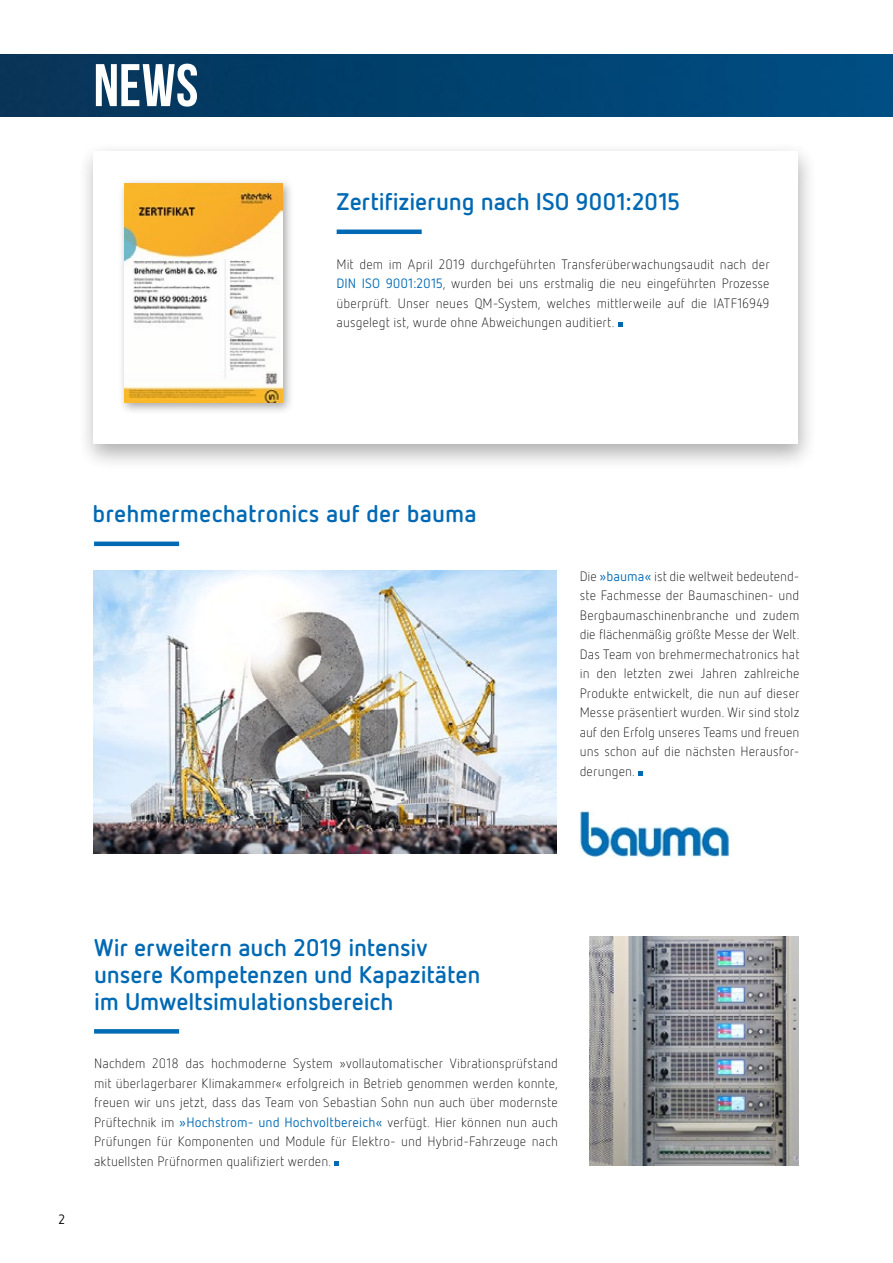
<style>
.page{position:relative;width:893px;height:1263px;background:#fff}
.page>*{position:absolute;margin:0;border:0;box-sizing:border-box;transform-origin:0 0}
.t1{font:700 60px "Bebas Neue";color:#fff}
.t2{font:700 24px/27px "Netto Pro";letter-spacing:-.005em;color:#0069b4}
.t3{font:300 13.5px/19.5px "Netto Pro";letter-spacing:.005em;color:#000;text-align:justify}
.t4{font:13.5px "Netto Pro";color:#000}
.s1{font-weight:400;color:#0069b4}
</style>
<div class="page">
<div style="left:77px;top:141px;width:741px;height:330px;background:#000;opacity:.4"></div>
<div style="left:94px;top:152px;width:704px;height:292px;background:#fff"></div>
<svg style="left:618px;top:323px;width:4px;height:4px"></svg>
<hr style="left:94px;top:542px;width:85px;height:4px;background:#0069b4">
<hr style="left:337px;top:230px;width:85px;height:4px;background:#0069b4">
<div style="left:94px;top:1029px;width:85px;height:5px;background:#0069b4"></div>
<svg style="left:638px;top:771px;width:5px;height:5px"></svg>
<img style="left:0;top:54px;width:893px;height:62px">
<div style="left:118px;top:177px;width:177px;height:238px;background:#000;opacity:.35"></div>
<img style="left:124px;top:183px;width:159px;height:220px">
<img style="left:589px;top:937px;width:209px;height:229px">
<img style="left:94px;top:570px;width:462px;height:284px">
<img style="left:579px;top:810px;width:151px;height:48px">
<svg style="left:335px;top:1161px;width:4px;height:5px"></svg>
<h1 class="t1" style="left:94px;top:52px;width:106px">NEWS</h1>
<h2 class="t2" style="left:337px;top:187px;width:345px">Zertifizierung nach ISO 9001:2015</h2>
<p class="t3" style="left:337px;top:254px;width:434px">Mit dem im April 2019 durchgeführten Transferüberwachungsaudit nach der <span class="s1">DIN ISO 9001:2015</span>, wurden bei uns erstmalig die neu eingeführten Prozesse überprüft. Unser neues QM-System, welches mittlerweile auf die IATF16949 ausgelegt ist, wurde ohne Abweichungen auditiert.</p>
<h2 class="t2" style="left:92px;top:499px;width:386px">brehmermechatronics auf der bauma</h2>
<p class="t3" style="left:580px;top:566px;width:221px">Die <span class="s1">»bauma«</span> ist die weltweit bedeutend&shy;ste Fachmesse der Baumaschinen- und Bergbaumaschinenbranche und zudem die flächenmäßig größte Messe der Welt.<br>Das Team von brehmermechatronics hat in den letzten zwei Jahren zahlreiche Produkte entwickelt, die nun auf dieser Messe präsentiert wurden. Wir sind stolz auf den Erfolg unseres Teams und freuen uns schon auf die nächsten Herausfor&shy;derungen.</p>
<p class="t4" style="left:59px;top:1211px;width:8px">2</p>
<h2 class="t2" style="left:94px;top:932px;width:388px">Wir erweitern auch 2019 intensiv unsere Kompetenzen und Kapazitäten im Umweltsimulationsbereich</h2>
<p class="t3" style="left:94px;top:1053px;width:465px">Nachdem 2018 das hochmoderne System »vollautomatischer Vibrationsprüfstand mit überlagerbarer Klimakammer« erfolgreich in Betrieb genommen werden konnte, freuen wir uns jetzt, dass das Team von Sebastian Sohn nun auch über modernste Prüftechnik im <span class="s1">»Hochstrom- und Hochvoltbereich«</span> verfügt. Hier können nun auch Prüfungen für Komponenten und Module für Elektro- und Hybrid-Fahrzeuge nach aktuellsten Prüfnormen qualifiziert werden.</p>
</div>
